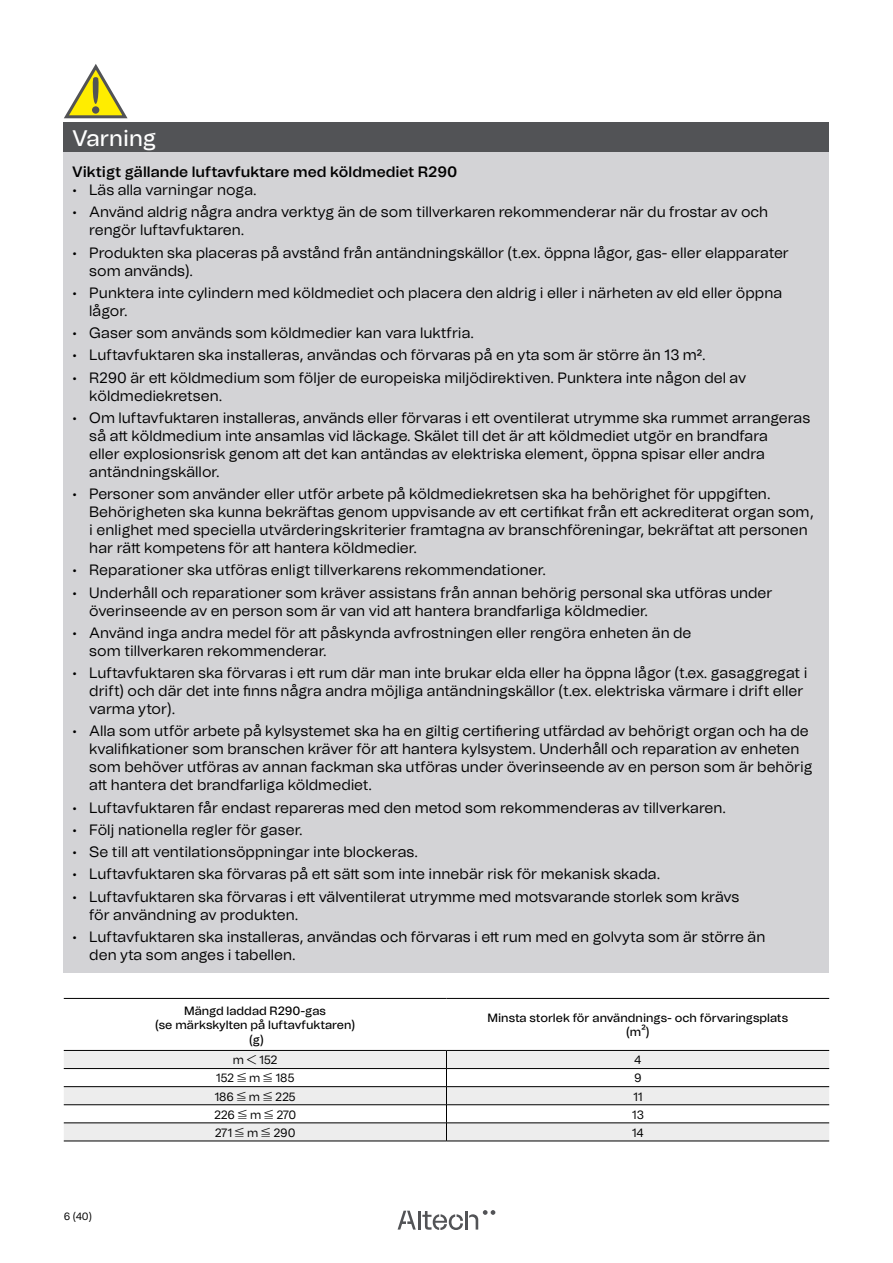
<style>
.page{position:relative;width:893px;height:1263px;background:#fff}
.page>*{position:absolute;margin:0;border:0;box-sizing:border-box;transform-origin:0 0}
.t1{font:500 22.5px "Tomato Grotesk";letter-spacing:-.005em;color:#fff}
.t2{font:15px/18px "Tomato Grotesk";color:#000}
.t3{font:600 15px "Tomato Grotesk";color:#000}
.t4{font:500 12px/14.4px "Tomato Grotesk";color:#000;text-align:center}
.t5{font:12px "Tomato Grotesk";letter-spacing:-.005em;color:#000}
.t6{font:10.5px "Tomato Grotesk";color:#000}
.s1{font-family:"Adobe Ming Std";font-weight:300}
</style>
<div class="page">
<hr style="left:465px;top:1211px;width:3px;height:18px;background:#525356">
<svg style="left:398px;top:1211px;width:65px;height:19px"></svg>
<svg style="left:469px;top:1210px;width:26px;height:19px"></svg>
<div style="left:64px;top:123px;width:765px;height:29px;background:#525356"></div>
<div style="left:64px;top:152px;width:765px;height:821px;background:#d3d3d6"></div>
<svg style="left:64px;top:64px;width:64px;height:55px"></svg>
<svg style="left:64px;top:1049px;width:765px;height:92px"></svg>
<hr style="left:64px;top:1141px;width:382px;height:1px;background:#000">
<hr style="left:446px;top:1141px;width:383px;height:1px;background:#000">
<hr style="left:64px;top:998px;width:382px;height:1px;background:#000">
<hr style="left:446px;top:998px;width:383px;height:1px;background:#000">
<hr style="left:64px;top:1050px;width:382px;height:1px;background:#000">
<hr style="left:446px;top:1050px;width:383px;height:1px;background:#000">
<h1 class="t1" style="left:72px;top:123px;width:85px">Varning</h1>
<p class="t3" style="left:72px;top:161px;width:386px">Viktigt gällande luftavfuktare med köldmediet R290</p>
<p class="t2" style="left:72px;top:180px;width:184px">• Läs alla varningar noga.</p>
<p class="t2" style="left:89px;top:203px;width:681px;text-indent:-17px">• Använd aldrig några andra verktyg än de som tillverkaren rekommenderar när du frostar av och rengör luftavfuktaren.</p>
<p class="t2" style="left:89px;top:243px;width:701px;text-indent:-17px">• Produkten ska placeras på avstånd från antändningskällor (t.ex. öppna lågor, gas- eller elapparater som används).</p>
<p class="t2" style="left:89px;top:283px;width:694px;text-indent:-17px">• Punktera inte cylindern med köldmediet och placera den aldrig i eller i närheten av eld eller öppna lågor.</p>
<p class="t2" style="left:72px;top:323px;width:402px">• Gaser som används som köldmedier kan vara luktfria.</p>
<p class="t2" style="left:72px;top:346px;width:633px">• Luftavfuktaren ska installeras, användas och förvaras på en yta som är större än 13 m2.</p>
<p class="t2" style="left:89px;top:368px;width:658px;text-indent:-17px">• R290 är ett köldmedium som följer de europeiska miljödirektiven. Punktera inte någon del av köldmediekretsen.</p>
<p class="t2" style="left:89px;top:408px;width:722px;text-indent:-17px">• Om luftavfuktaren installeras, används eller förvaras i ett oventilerat utrymme ska rummet arrangeras så att köldmedium inte ansamlas vid läckage. Skälet till det är att köldmediet utgör en brandfara<br>eller explosionsrisk genom att det kan antändas av elektriska element, öppna spisar eller andra antändningskällor.</p>
<p class="t2" style="left:89px;top:484px;width:726px;text-indent:-17px">• Personer som använder eller utför arbete på köldmediekretsen ska ha behörighet för uppgiften.<br>Behörigheten ska kunna bekräftas genom uppvisande av ett certifikat från ett ackrediterat organ som, i enlighet med speciella utvärderingskriterier framtagna av branschföreningar, bekräftat att personen har rätt kompetens för att hantera köldmedier.</p>
<p class="t2" style="left:72px;top:561px;width:473px">• Reparationer ska utföras enligt tillverkarens rekommendationer.</p>
<p class="t2" style="left:89px;top:583px;width:685px;text-indent:-17px">• Underhåll och reparationer som kräver assistans från annan behörig personal ska utföras under överinseende av en person som är van vid att hantera brandfarliga köldmedier.</p>
<p class="t2" style="left:89px;top:623px;width:604px;text-indent:-17px">• Använd inga andra medel för att påskynda avfrostningen eller rengöra enheten än de som tillverkaren rekommenderar.</p>
<p class="t2" style="left:89px;top:663px;width:720px;text-indent:-17px">• Luftavfuktaren ska förvaras i ett rum där man inte brukar elda eller ha öppna lågor (t.ex. gasaggregat i drift) och där det inte finns några andra möjliga antändningskällor (t.ex. elektriska värmare i drift eller varma ytor).</p>
<p class="t2" style="left:89px;top:722px;width:725px;text-indent:-17px">• Alla som utför arbete på kylsystemet ska ha en giltig certifiering utfärdad av behörigt organ och ha de kvalifikationer som branschen kräver för att hantera kylsystem. Underhåll och reparation av enheten som behöver utföras av annan fackman ska utföras under överinseende av en person som är behörig att hantera det brandfarliga köldmediet.</p>
<p class="t2" style="left:72px;top:798px;width:653px">• Luftavfuktaren får endast repareras med den metod som rekommenderas av tillverkaren.</p>
<p class="t2" style="left:72px;top:820px;width:230px">• Följ nationella regler för gaser.</p>
<p class="t2" style="left:72px;top:842px;width:345px">• Se till att ventilationsöppningar inte blockeras.</p>
<p class="t2" style="left:72px;top:865px;width:588px">• Luftavfuktaren ska förvaras på ett sätt som inte innebär risk för mekanisk skada.</p>
<p class="t2" style="left:89px;top:887px;width:652px;text-indent:-17px">• Luftavfuktaren ska förvaras i ett välventilerat utrymme med motsvarande storlek som krävs för användning av produkten.</p>
<p class="t2" style="left:89px;top:927px;width:678px;text-indent:-17px">• Luftavfuktaren ska installeras, användas och förvaras i ett rum med en golvyta som är större än den yta som anges i tabellen.</p>
<p class="t6" style="left:64px;top:1209px;width:30px">6 (40)</p>
<p class="t4" style="left:155px;top:1003px;width:202px">Mängd laddad R290-gas<br>(se märkskylten på luftavfuktaren) (g)</p>
<p class="t4" style="left:488px;top:1010px;width:302px">Minsta storlek för användnings- och förvaringsplats (m²)</p>
<p class="t5" style="left:233px;top:1052px;width:46px">m<span class="s1">＜</span>152</p>
<p class="t5" style="left:634px;top:1052px;width:9px">4</p>
<p class="t5" style="left:216px;top:1070px;width:80px">152<span class="s1">≦</span>m<span class="s1">≦</span>185</p>
<p class="t5" style="left:634px;top:1070px;width:9px">9</p>
<p class="t5" style="left:214px;top:1088px;width:83px">186<span class="s1">≦</span>m<span class="s1">≦</span>225</p>
<p class="t5" style="left:633px;top:1088px;width:11px">11</p>
<p class="t5" style="left:214px;top:1106px;width:84px">226<span class="s1">≦</span>m<span class="s1">≦</span>270</p>
<p class="t5" style="left:632px;top:1106px;width:14px">13</p>
<p class="t5" style="left:215px;top:1124px;width:82px">271<span class="s1">≦</span>m<span class="s1">≦</span>290</p>
<p class="t5" style="left:632px;top:1124px;width:13px">14</p>
</div>
